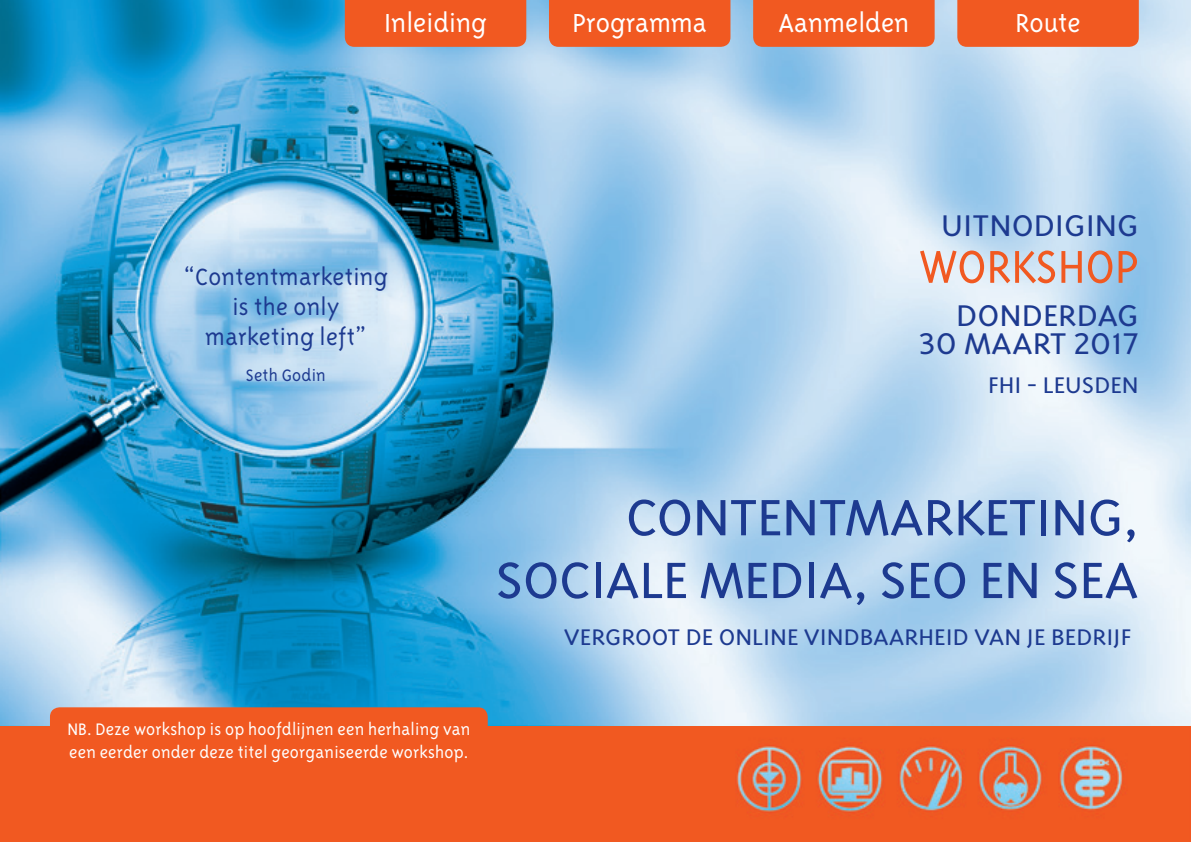
<style>
.page{position:relative;width:1191px;height:842px;background:#fff}
.page>*{position:absolute;margin:0;border:0;box-sizing:border-box;transform-origin:0 0}
.t1{font:300 58.6px "Triplex Sans OT";letter-spacing:-.01em;color:#1d3a90;scale:1.13 1}
.t2{font:300 53px "Triplex Sans OT";color:#f15921}
.t3{font:300 34.4px "Triplex Sans OT";color:#1d3a90;scale:1.15 1}
.t4{font:300 30px "Triplex Sans OT";color:#fff}
.t5{font:300 27px/30px "Triplex Sans OT";letter-spacing:.01em;color:#1d3a90;text-align:center}
.t6{font:300 26px "Triplex Sans OT";color:#1d3a90;scale:1.15 1}
.t7{font:300 19.2px/22.8px "Triplex Sans OT";letter-spacing:.01em;color:#fff}
.t8{font:300 19px "Triplex Sans OT";letter-spacing:.01em;color:#1d3a90}
</style>
<div class="page">
<img style="left:0;top:0;width:1191px;height:726px">
<div style="left:753px;top:0;width:181px;height:47px;background:#f15921"></div>
<div style="left:957px;top:0;width:181px;height:47px;background:#f15921"></div>
<div style="left:549px;top:0;width:181px;height:47px;background:#f15921"></div>
<div style="left:345px;top:0;width:181px;height:47px;background:#f15921"></div>
<img style="left:0;top:726px;width:1191px;height:116px">
<div style="left:50px;top:707px;width:438px;height:97px;background:#f15921;border-radius:10px"></div>
<p class="t4" style="left:384px;top:8px;width:104px">Inleiding</p>
<p class="t4" style="left:572px;top:8px;width:136px">Programma</p>
<p class="t4" style="left:778px;top:8px;width:132px">Aanmelden</p>
<p class="t4" style="left:1015px;top:8px;width:67px">Route</p>
<p class="t5" style="left:184px;top:262px;width:205px">“Contentmarketing is the only marketing left”</p>
<p class="t8" style="left:246px;top:365px;width:81px">Seth Godin</p>
<p class="t3" style="left:941px;top:207px;width:173px">UITNODIGING</p>
<p class="t2" style="left:919px;top:239px;width:221px">WORKSHOP</p>
<p class="t3" style="left:956px;top:298px;width:160px">DONDERDAG</p>
<p class="t3" style="left:919px;top:326px;width:192px">30 MAART 2017</p>
<p class="t6" style="left:988px;top:372px;width:132px">FHI - LEUSDEN</p>
<p class="t1" style="left:626px;top:487px;width:455px">CONTENTMARKETING,</p>
<p class="t1" style="left:495px;top:549px;width:571px">SOCIALE MEDIA, SEO EN SEA</p>
<p class="t6" style="left:564px;top:623px;width:495px">VERGROOT DE ONLINE VINDBAARHEID VAN JE BEDRIJF</p>
<p class="t7" style="left:67px;top:717px;width:404px">NB. Deze workshop is op hoofdlijnen een herhaling van een eerder onder deze titel georganiseerde workshop.</p>
</div>
